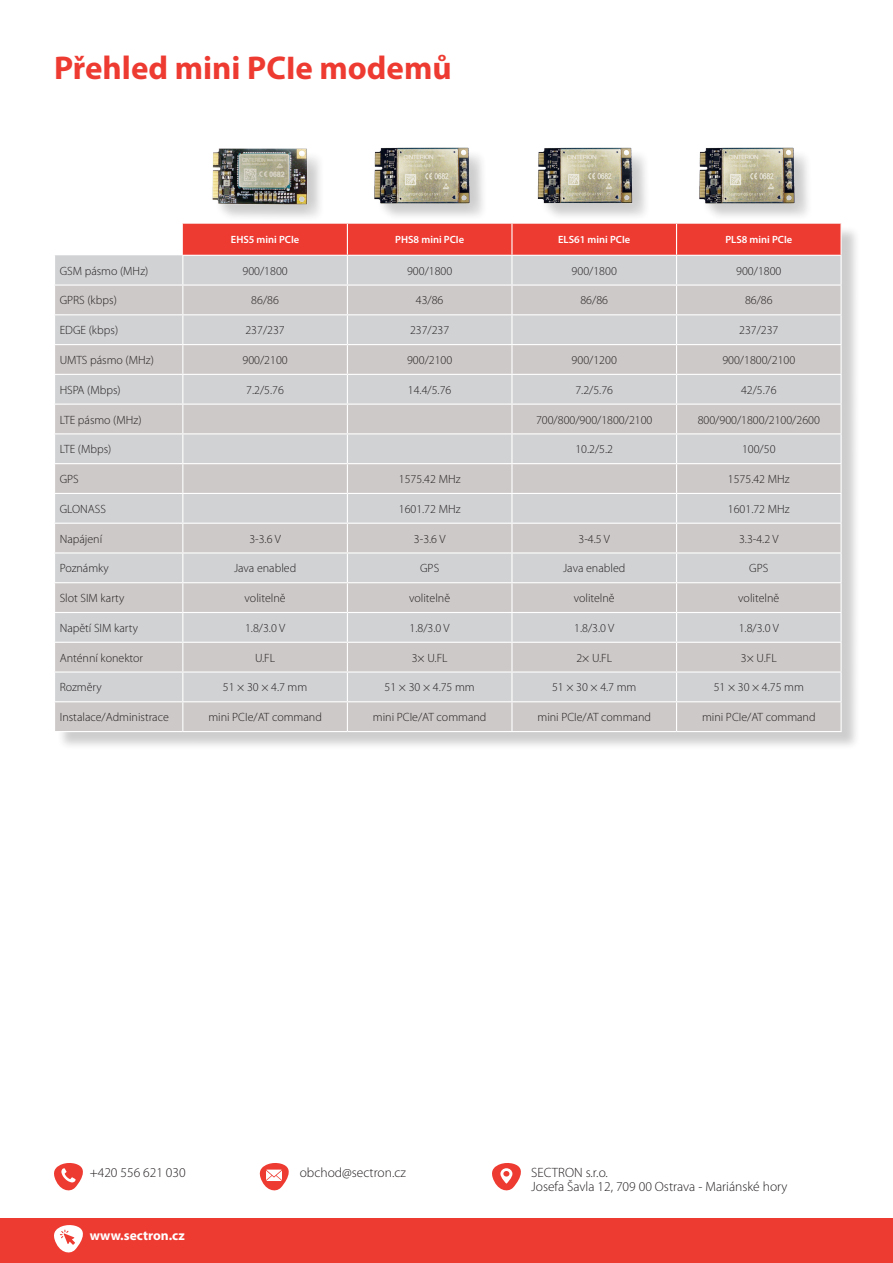
<style>
.page{position:relative;width:893px;height:1263px;background:#fff}
.page>*{position:absolute;margin:0;border:0;box-sizing:border-box;transform-origin:0 0}
.t1{font:700 33px "Myriad Pro";color:#ee3b32}
.t2{font:300 13.5px "Myriad Pro";color:#231f20}
.t3{font:700 13.5px "Myriad Pro";color:#fff}
.t4{font:300 12px "Myriad Pro";color:#231f20}
.t5{font:600 10.5px "Myriad Pro";color:#fff}
</style>
<div class="page">
<div style="left:0;top:1218px;width:893px;height:45px;background:#ee3b32"></div>
<svg style="left:54px;top:1163px;width:29px;height:27px"></svg>
<svg style="left:54px;top:1225px;width:29px;height:27px"></svg>
<svg style="left:260px;top:1163px;width:29px;height:27px"></svg>
<svg style="left:492px;top:1163px;width:29px;height:27px"></svg>
<div style="left:56px;top:225px;width:804px;height:526px;background:#231f20;opacity:.22"></div>
<svg style="left:55px;top:286px;width:127px;height:445px;fill:#cdc9c8"></svg>
<hr style="left:840px;top:256px;width:2px;height:28px;background:#fff">
<hr style="left:54px;top:284px;width:129px;height:2px;background:#fff">
<hr style="left:676px;top:284px;width:166px;height:2px;background:#fff">
<hr style="left:840px;top:286px;width:2px;height:28px;background:#fff">
<hr style="left:54px;top:314px;width:129px;height:1px;background:#fff">
<hr style="left:676px;top:314px;width:166px;height:1px;background:#fff">
<hr style="left:840px;top:315px;width:2px;height:29px;background:#fff">
<hr style="left:54px;top:344px;width:129px;height:1px;background:#fff">
<hr style="left:676px;top:344px;width:166px;height:1px;background:#fff">
<hr style="left:840px;top:345px;width:2px;height:29px;background:#fff">
<hr style="left:54px;top:374px;width:129px;height:1px;background:#fff">
<hr style="left:676px;top:374px;width:166px;height:1px;background:#fff">
<hr style="left:840px;top:375px;width:2px;height:29px;background:#fff">
<hr style="left:54px;top:404px;width:129px;height:1px;background:#fff">
<hr style="left:676px;top:404px;width:166px;height:1px;background:#fff">
<hr style="left:840px;top:405px;width:2px;height:28px;background:#fff">
<hr style="left:54px;top:433px;width:129px;height:1px;background:#fff">
<hr style="left:676px;top:433px;width:166px;height:1px;background:#fff">
<hr style="left:840px;top:434px;width:2px;height:29px;background:#fff">
<hr style="left:54px;top:463px;width:129px;height:1px;background:#fff">
<hr style="left:676px;top:463px;width:166px;height:1px;background:#fff">
<hr style="left:840px;top:464px;width:2px;height:29px;background:#fff">
<hr style="left:54px;top:493px;width:129px;height:1px;background:#fff">
<hr style="left:676px;top:493px;width:166px;height:1px;background:#fff">
<hr style="left:840px;top:494px;width:2px;height:29px;background:#fff">
<hr style="left:54px;top:523px;width:129px;height:1px;background:#fff">
<hr style="left:676px;top:523px;width:166px;height:1px;background:#fff">
<hr style="left:840px;top:524px;width:2px;height:28px;background:#fff">
<hr style="left:54px;top:552px;width:129px;height:1px;background:#fff">
<hr style="left:676px;top:552px;width:166px;height:1px;background:#fff">
<hr style="left:840px;top:553px;width:2px;height:29px;background:#fff">
<hr style="left:54px;top:582px;width:129px;height:1px;background:#fff">
<hr style="left:676px;top:582px;width:166px;height:1px;background:#fff">
<hr style="left:840px;top:583px;width:2px;height:29px;background:#fff">
<hr style="left:54px;top:612px;width:129px;height:1px;background:#fff">
<hr style="left:676px;top:612px;width:166px;height:1px;background:#fff">
<hr style="left:840px;top:613px;width:2px;height:29px;background:#fff">
<hr style="left:54px;top:642px;width:129px;height:1px;background:#fff">
<hr style="left:676px;top:642px;width:166px;height:1px;background:#fff">
<hr style="left:840px;top:643px;width:2px;height:28px;background:#fff">
<hr style="left:54px;top:671px;width:129px;height:2px;background:#fff">
<hr style="left:676px;top:671px;width:166px;height:2px;background:#fff">
<hr style="left:840px;top:673px;width:2px;height:28px;background:#fff">
<hr style="left:54px;top:701px;width:129px;height:1px;background:#fff">
<hr style="left:676px;top:701px;width:166px;height:1px;background:#fff">
<svg style="left:182px;top:223px;width:659px;height:508px"></svg>
<hr style="left:840px;top:702px;width:2px;height:29px;background:#fff">
<hr style="left:54px;top:731px;width:129px;height:1px;background:#fff">
<hr style="left:183px;top:731px;width:164px;height:1px;background:#fff">
<hr style="left:347px;top:731px;width:165px;height:1px;background:#fff">
<hr style="left:512px;top:731px;width:164px;height:1px;background:#fff">
<hr style="left:676px;top:731px;width:166px;height:1px;background:#fff">
<hr style="left:183px;top:223px;width:164px;height:1px;background:#fff">
<hr style="left:347px;top:223px;width:165px;height:1px;background:#fff">
<hr style="left:347px;top:224px;width:1px;height:31px;background:#fff">
<hr style="left:512px;top:223px;width:164px;height:1px;background:#fff">
<hr style="left:511px;top:224px;width:1px;height:31px;background:#fff">
<hr style="left:676px;top:223px;width:166px;height:1px;background:#fff">
<hr style="left:676px;top:224px;width:1px;height:31px;background:#fff">
<hr style="left:840px;top:224px;width:2px;height:31px;background:#fff">
<hr style="left:182px;top:255px;width:165px;height:1px;background:#fff">
<hr style="left:347px;top:255px;width:165px;height:1px;background:#fff">
<hr style="left:512px;top:255px;width:164px;height:1px;background:#fff">
<hr style="left:676px;top:255px;width:166px;height:1px;background:#fff">
<div style="left:215px;top:151px;width:110px;height:71px;background:#231f20;opacity:.22"></div>
<img style="left:212px;top:148px;width:97px;height:60px">
<div style="left:377px;top:150px;width:111px;height:71px;background:#231f20;opacity:.22"></div>
<img style="left:374px;top:147px;width:97px;height:61px">
<div style="left:702px;top:150px;width:111px;height:71px;background:#231f20;opacity:.22"></div>
<img style="left:699px;top:147px;width:97px;height:61px">
<div style="left:540px;top:150px;width:110px;height:71px;background:#231f20;opacity:.22"></div>
<img style="left:537px;top:147px;width:97px;height:61px">
<p class="t1" style="left:54px;top:46px;width:399px">Přehled mini PCIe modemů</p>
<p class="t5" style="left:231px;top:233px;width:70px">EHS5 mini PCIe</p>
<p class="t5" style="left:395px;top:233px;width:70px">PHS8 mini PCIe</p>
<p class="t5" style="left:558px;top:233px;width:74px">ELS61 mini PCIe</p>
<p class="t5" style="left:725px;top:233px;width:68px">PLS8 mini PCIe</p>
<p class="t4" style="left:60px;top:264px;width:90px">GSM pásmo (MHz)</p>
<p class="t4" style="left:243px;top:264px;width:47px">900/1800</p>
<p class="t4" style="left:407px;top:264px;width:47px">900/1800</p>
<p class="t4" style="left:572px;top:264px;width:47px">900/1800</p>
<p class="t4" style="left:736px;top:264px;width:47px">900/1800</p>
<p class="t4" style="left:60px;top:294px;width:59px">GPRS (kbps)</p>
<p class="t4" style="left:251px;top:294px;width:29px">86/86</p>
<p class="t4" style="left:416px;top:294px;width:29px">43/86</p>
<p class="t4" style="left:580px;top:294px;width:29px">86/86</p>
<p class="t4" style="left:745px;top:294px;width:29px">86/86</p>
<p class="t4" style="left:60px;top:324px;width:60px">EDGE (kbps)</p>
<p class="t4" style="left:245px;top:324px;width:41px">237/237</p>
<p class="t4" style="left:410px;top:324px;width:41px">237/237</p>
<p class="t4" style="left:739px;top:324px;width:41px">237/237</p>
<p class="t4" style="left:60px;top:353px;width:96px">UMTS pásmo (MHz)</p>
<p class="t4" style="left:243px;top:353px;width:47px">900/2100</p>
<p class="t4" style="left:407px;top:353px;width:47px">900/2100</p>
<p class="t4" style="left:572px;top:353px;width:47px">900/1200</p>
<p class="t4" style="left:722px;top:353px;width:74px">900/1800/2100</p>
<p class="t4" style="left:60px;top:383px;width:63px">HSPA (Mbps)</p>
<p class="t4" style="left:246px;top:383px;width:39px">7.2/5.76</p>
<p class="t4" style="left:408px;top:383px;width:45px">14.4/5.76</p>
<p class="t4" style="left:575px;top:383px;width:39px">7.2/5.76</p>
<p class="t4" style="left:741px;top:383px;width:37px">42/5.76</p>
<p class="t4" style="left:60px;top:413px;width:83px">LTE pásmo (MHz)</p>
<p class="t4" style="left:536px;top:413px;width:118px">700/800/900/1800/2100</p>
<p class="t4" style="left:698px;top:413px;width:124px">800/900/1800/2100/2600</p>
<p class="t4" style="left:60px;top:443px;width:53px">LTE (Mbps)</p>
<p class="t4" style="left:575px;top:443px;width:39px">10.2/5.2</p>
<p class="t4" style="left:742px;top:443px;width:35px">100/50</p>
<p class="t4" style="left:60px;top:472px;width:21px">GPS</p>
<p class="t4" style="left:399px;top:472px;width:63px">1575.42 MHz</p>
<p class="t4" style="left:728px;top:472px;width:63px">1575.42 MHz</p>
<p class="t4" style="left:60px;top:502px;width:48px">GLONASS</p>
<p class="t4" style="left:399px;top:502px;width:63px">1601.72 MHz</p>
<p class="t4" style="left:728px;top:502px;width:63px">1601.72 MHz</p>
<p class="t4" style="left:60px;top:532px;width:44px">Napájení</p>
<p class="t4" style="left:249px;top:532px;width:33px">3-3.6 V</p>
<p class="t4" style="left:414px;top:532px;width:33px">3-3.6 V</p>
<p class="t4" style="left:578px;top:532px;width:33px">3-4.5 V</p>
<p class="t4" style="left:739px;top:532px;width:41px">3.3-4.2 V</p>
<p class="t4" style="left:60px;top:562px;width:51px">Poznámky</p>
<p class="t4" style="left:234px;top:562px;width:64px">Java enabled</p>
<p class="t4" style="left:420px;top:562px;width:21px">GPS</p>
<p class="t4" style="left:563px;top:562px;width:64px">Java enabled</p>
<p class="t4" style="left:749px;top:562px;width:21px">GPS</p>
<p class="t4" style="left:60px;top:591px;width:66px">Slot SIM karty</p>
<p class="t4" style="left:245px;top:591px;width:43px">volitelně</p>
<p class="t4" style="left:409px;top:591px;width:43px">volitelně</p>
<p class="t4" style="left:574px;top:591px;width:43px">volitelně</p>
<p class="t4" style="left:738px;top:591px;width:43px">volitelně</p>
<p class="t4" style="left:60px;top:621px;width:80px">Napětí SIM karty</p>
<p class="t4" style="left:245px;top:621px;width:42px">1.8/3.0 V</p>
<p class="t4" style="left:410px;top:621px;width:42px">1.8/3.0 V</p>
<p class="t4" style="left:574px;top:621px;width:42px">1.8/3.0 V</p>
<p class="t4" style="left:739px;top:621px;width:42px">1.8/3.0 V</p>
<p class="t4" style="left:60px;top:651px;width:85px">Anténní konektor</p>
<p class="t4" style="left:255px;top:651px;width:22px">U.FL</p>
<p class="t4" style="left:412px;top:651px;width:37px">3× U.FL</p>
<p class="t4" style="left:576px;top:651px;width:37px">2× U.FL</p>
<p class="t4" style="left:741px;top:651px;width:37px">3× U.FL</p>
<p class="t4" style="left:60px;top:681px;width:44px">Rozměry</p>
<p class="t4" style="left:223px;top:681px;width:86px">51 × 30 × 4.7 mm</p>
<p class="t4" style="left:385px;top:681px;width:92px">51 × 30 × 4.75 mm</p>
<p class="t4" style="left:552px;top:681px;width:86px">51 × 30 × 4.7 mm</p>
<p class="t4" style="left:714px;top:681px;width:92px">51 × 30 × 4.75 mm</p>
<p class="t4" style="left:60px;top:711px;width:111px">Instalace/Administrace</p>
<p class="t4" style="left:208px;top:711px;width:115px">mini PCIe/AT command</p>
<p class="t4" style="left:373px;top:711px;width:115px">mini PCIe/AT command</p>
<p class="t4" style="left:537px;top:711px;width:115px">mini PCIe/AT command</p>
<p class="t4" style="left:702px;top:711px;width:115px">mini PCIe/AT command</p>
<p class="t2" style="left:90px;top:1165px;width:97px">+420 556 621 030</p>
<p class="t3" style="left:90px;top:1226px;width:97px">www.sectron.cz</p>
<p class="t2" style="left:300px;top:1165px;width:108px">obchod@sectron.cz</p>
<p class="t2" style="left:531px;top:1165px;width:78px">SECTRON s.r.o.</p>
<p class="t2" style="left:531px;top:1179px;width:258px">Josefa Šavla 12, 709 00 Ostrava - Mariánské hory</p>
</div>
